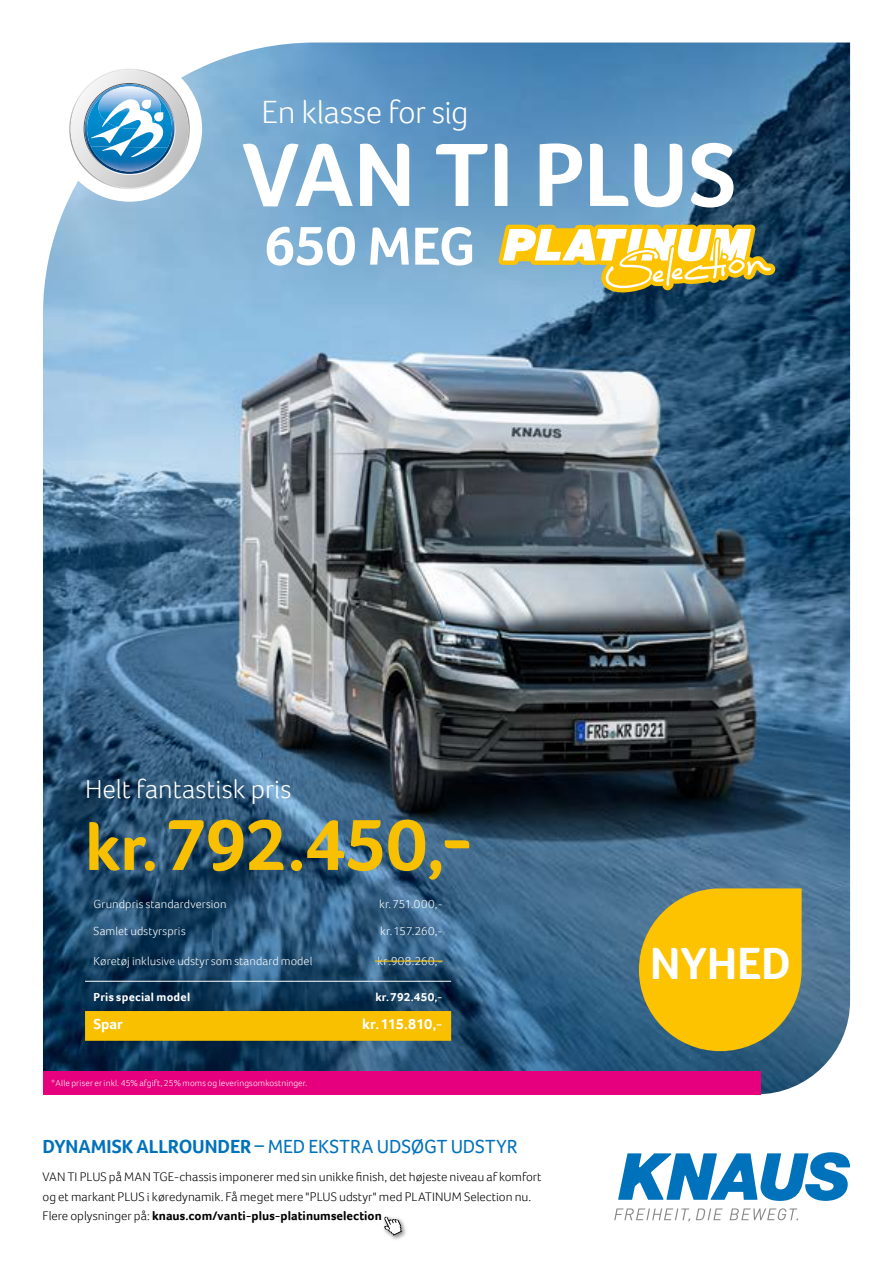
<style>
.page{position:relative;width:893px;height:1263px;background:#fff}
.page>*{position:absolute;margin:0;border:0;box-sizing:border-box;transform-origin:0 0}
.t1{font:700 92.4px "Foco";color:#fff}
.t2{font:700 75px "Foco";letter-spacing:-.01em;color:#f9c000}
.t3{font:700 56.55px "Foco";color:#fff}
.t4{font:700 46.35px "Foco";color:#fff}
.t5{font:300 33px "Foco";letter-spacing:-.015em;color:#fff}
.t6{font:300 27px "Foco";color:#fff}
.t7{font:19.5px "Foco";letter-spacing:-.005em;color:#0072bb}
.t8{font:700 15px "Foco";letter-spacing:-.01em;color:#fff}
.t9{font:300 12.75px/19.5px "Foco";color:#000}
.t10{font:300 12px "Foco";letter-spacing:.005em;color:#fff}
.t11{font:700 12px "Foco";letter-spacing:.02em;color:#fff}
.t12{font:300 9px "Foco";letter-spacing:.01em;color:#fff}
.s1{font-size:55.05px}
.s2{font-size:67.5px}
.s3{font-weight:700}
</style>
<div class="page">
<img style="left:43px;top:43px;width:807px;height:1051px">
<svg style="left:696px;top:1208px;width:27px;height:12px"></svg>
<svg style="left:730px;top:1208px;width:68px;height:12px"></svg>
<svg style="left:614px;top:1208px;width:76px;height:14px"></svg>
<svg style="left:618px;top:1152px;width:232px;height:49px"></svg>
<svg style="left:498px;top:225px;width:277px;height:67px"></svg>
<div style="left:381px;top:1214px;width:25px;height:27px;background:#000;opacity:.47"></div>
<svg style="left:384px;top:1216px;width:18px;height:20px"></svg>
<div style="left:43px;top:1071px;width:717px;height:24px;background:#e6007d"></div>
<div style="left:85px;top:1011px;width:366px;height:30px;background:#f9c000"></div>
<hr style="left:85px;top:981px;width:271px;height:1px;background:#fff">
<hr style="left:356px;top:981px;width:95px;height:1px;background:#fff">
<hr style="left:375px;top:960px;width:68px;height:2px;background:#fdc300">
<div style="left:639px;top:888px;width:163px;height:163px;background:#fdc300;border-radius:81px"></div>
<div style="left:57px;top:56px;width:145px;height:146px;background:#fff;border-radius:50%"></div>
<svg style="left:69px;top:69px;width:121px;height:120px"></svg>
<h3 class="t5" style="left:261px;top:90px;width:209px">En klasse for sig</h3>
<h1 class="t1" style="left:242px;top:114px;width:496px">VAN TI PLUS</h1>
<h3 class="t3" style="left:264px;top:208px;width:213px">650 <span class="s1">MEG</span></h3>
<h3 class="t6" style="left:85px;top:771px;width:208px">Helt fantastisk pris</h3>
<h2 class="t2" style="left:85px;top:795px;width:391px"><span class="s2">kr.</span> 792.450,-</h2>
<p class="t10" style="left:94px;top:896px;width:135px">Grundpris standardversion</p>
<p class="t10" style="left:379px;top:896px;width:65px">kr. 751.000,-</p>
<p class="t10" style="left:94px;top:923px;width:94px">Samlet udstyrspris</p>
<p class="t10" style="left:380px;top:923px;width:64px">kr. 157.260,-</p>
<p class="t10" style="left:94px;top:953px;width:220px">Køretøj inklusive udstyr som standard model</p>
<p class="t10" style="left:377px;top:953px;width:67px">kr .908.260,-</p>
<p class="t11" style="left:94px;top:988px;width:98px">Pris special model</p>
<p class="t11" style="left:375px;top:988px;width:69px">kr. 792.450,-</p>
<p class="t8" style="left:94px;top:1014px;width:31px">Spar</p>
<p class="t8" style="left:362px;top:1014px;width:82px">kr. 115.810,-</p>
<p class="t12" style="left:51px;top:1077px;width:258px">* Alle priser er inkl. 45% afgift, 25% moms og leveringsomkostninger.</p>
<h3 class="t7" style="left:43px;top:1134px;width:477px"><span class="s3">DYNAMISK ALLROUNDER</span> – MED EKSTRA UDSØGT UDSTYR</h3>
<p class="t9" style="left:43px;top:1167px;width:500px">VAN TI PLUS på MAN TGE-chassis imponerer med sin unikke finish, det højeste niveau af komfort og et markant PLUS i køredynamik. Få meget mere "PLUS udstyr" med PLATINUM Selection nu.<br>Flere oplysninger på: <span class="s3">knaus.com/vanti-plus-platinumselection</span></p>
<h3 class="t4" style="left:650px;top:932px;width:142px">NYHED</h3>
</div>
